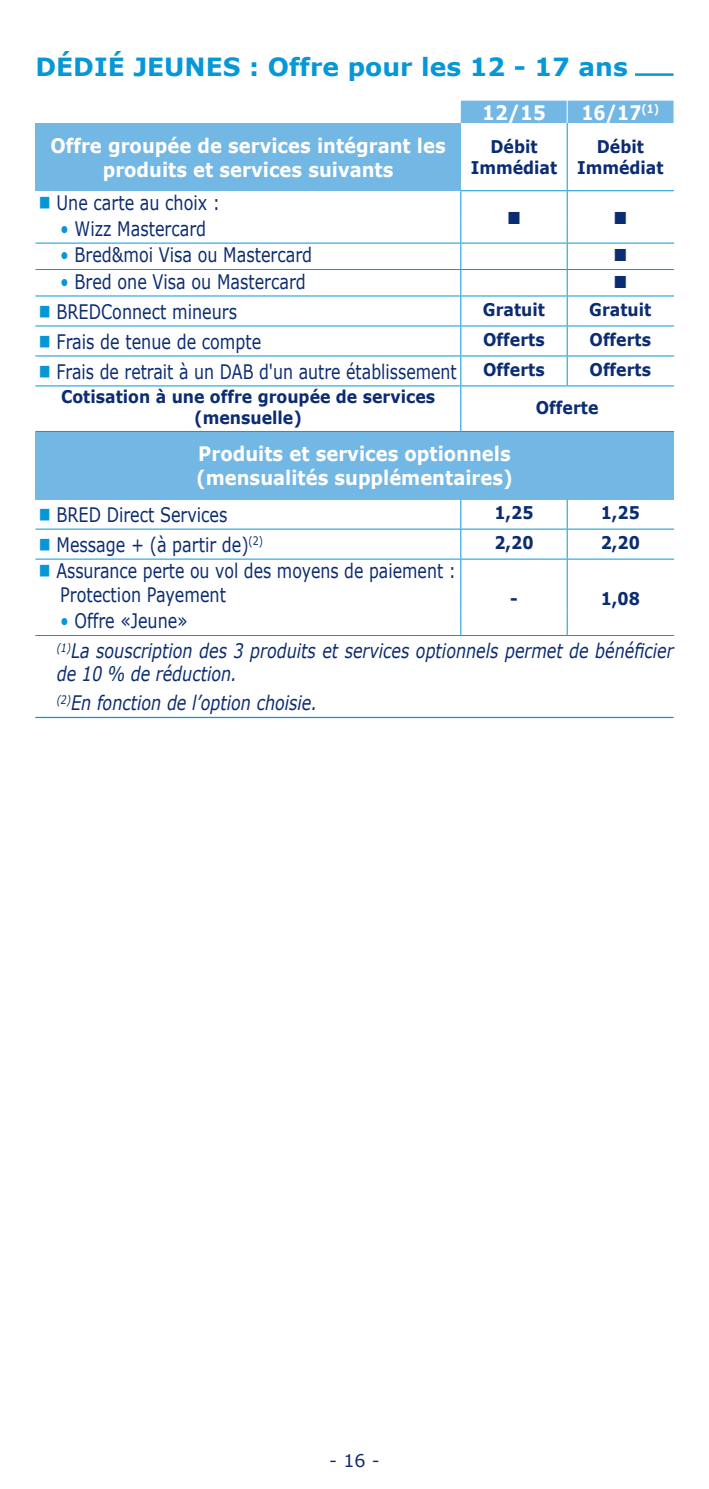
<style>
.page{position:relative;width:709px;height:1489px;background:#fff}
.page>*{position:absolute;margin:0;border:0;box-sizing:border-box;transform-origin:0 0}
.t1{font:700 25px "Verdana";color:#0697d7}
.t2{font:20px "Verdana";color:#0c2c72;scale:.8 1}
.t3{font:700 20px/24px "Verdana";color:#fff;text-align:center;scale:.9 1}
.t4{font:italic 20px/22.5px "Verdana";color:#0c2c72;scale:.8 1}
.t5{font:20px/24px "Verdana";color:#0c2c72;scale:.79 1}
.t6{font:700 20px "Verdana";color:#fff;scale:.85 1}
.t7{font:700 17.5px/21px "Verdana";color:#0c2c72;text-align:center;scale:.9 1}
.t8{font:17.5px "Verdana";color:#0c2c72}
.t9{font:17.5px "Zapf Dingbats ITC";color:#0c2c72;scale:.9 1}
.s1{color:#0697d7}
</style>
<div class="page">
<hr style="left:35px;top:73px;width:638px;height:3px;background:#0697d7">
<div style="left:32px;top:73px;width:603px;height:5px;background:#fff"></div>
<div style="left:461px;top:101px;width:212px;height:22px;background:#73b7e5"></div>
<div style="left:35px;top:123px;width:426px;height:68px;background:#73b7e5"></div>
<hr style="left:566px;top:123px;width:1px;height:67px;background:#0697d7">
<hr style="left:461px;top:190px;width:106px;height:1px;background:#0697d7">
<hr style="left:567px;top:190px;width:107px;height:1px;background:#0697d7">
<hr style="left:35px;top:242px;width:426px;height:1px;background:#0697d7">
<hr style="left:461px;top:242px;width:106px;height:1px;background:#0697d7">
<hr style="left:567px;top:242px;width:107px;height:1px;background:#0697d7">
<hr style="left:35px;top:269px;width:426px;height:1px;background:#0697d7">
<hr style="left:461px;top:269px;width:106px;height:1px;background:#0697d7">
<hr style="left:567px;top:269px;width:107px;height:1px;background:#0697d7">
<hr style="left:35px;top:295px;width:426px;height:1px;background:#0697d7">
<hr style="left:461px;top:295px;width:106px;height:1px;background:#0697d7">
<hr style="left:567px;top:295px;width:107px;height:1px;background:#0697d7">
<hr style="left:35px;top:325px;width:426px;height:1px;background:#0697d7">
<hr style="left:461px;top:325px;width:106px;height:1px;background:#0697d7">
<hr style="left:567px;top:325px;width:107px;height:1px;background:#0697d7">
<hr style="left:35px;top:355px;width:426px;height:1px;background:#0697d7">
<hr style="left:461px;top:355px;width:106px;height:1px;background:#0697d7">
<hr style="left:567px;top:355px;width:107px;height:1px;background:#0697d7">
<svg style="left:566px;top:191px;width:1px;height:194px"></svg>
<svg style="left:460px;top:191px;width:1px;height:194px"></svg>
<hr style="left:35px;top:385px;width:426px;height:1px;background:#0697d7">
<hr style="left:461px;top:385px;width:106px;height:1px;background:#0697d7">
<hr style="left:567px;top:385px;width:107px;height:1px;background:#0697d7">
<hr style="left:460px;top:386px;width:1px;height:45px;background:#0697d7">
<hr style="left:35px;top:431px;width:426px;height:1px;background:#0697d7">
<hr style="left:461px;top:431px;width:213px;height:1px;background:#0697d7">
<div style="left:35px;top:432px;width:638px;height:67px;background:#73b7e5"></div>
<hr style="left:35px;top:528px;width:426px;height:1px;background:#0697d7">
<hr style="left:461px;top:528px;width:106px;height:1px;background:#0697d7">
<hr style="left:567px;top:528px;width:107px;height:1px;background:#0697d7">
<svg style="left:566px;top:499px;width:1px;height:59px"></svg>
<svg style="left:460px;top:499px;width:1px;height:59px"></svg>
<hr style="left:35px;top:558px;width:426px;height:1px;background:#0697d7">
<hr style="left:461px;top:558px;width:106px;height:1px;background:#0697d7">
<hr style="left:567px;top:558px;width:107px;height:1px;background:#0697d7">
<hr style="left:566px;top:559px;width:1px;height:50px;background:#0697d7">
<hr style="left:460px;top:559px;width:1px;height:50px;background:#0697d7">
<svg style="left:566px;top:609px;width:1px;height:26px"></svg>
<svg style="left:460px;top:609px;width:1px;height:26px"></svg>
<hr style="left:35px;top:635px;width:426px;height:1px;background:#0697d7">
<hr style="left:461px;top:635px;width:106px;height:1px;background:#0697d7">
<hr style="left:567px;top:635px;width:107px;height:1px;background:#0697d7">
<hr style="left:35px;top:716px;width:638px;height:2px;background:#0697d7">
<p class="t1" style="left:35px;top:50px;width:594px">DÉDIÉ JEUNES : Offre pour les 12 - 17 ans</p>
<p class="t3" style="left:482px;top:100px;width:72px">12/15</p>
<p class="t6" style="left:581px;top:99px;width:93px">16/17<sup>(1)</sup></p>
<p class="t3" style="left:51px;top:133px;width:440px">Offre groupée de services intégrant les produits et services suivants</p>
<p class="t7" style="left:471px;top:136px;width:98px">Débit<br>Immédiat</p>
<p class="t7" style="left:577px;top:136px;width:98px">Débit<br>Immédiat</p>
<p class="t2" style="left:57px;top:190px;width:206px">Une carte au choix :</p>
<p class="t2" style="left:60px;top:216px;width:184px"><span class="s1">•</span> Wizz Mastercard</p>
<p class="t9" style="left:508px;top:209px;width:15px">■</p>
<p class="t9" style="left:614px;top:209px;width:15px">■</p>
<p class="t2" style="left:60px;top:242px;width:316px"><span class="s1">•</span> Bred&amp;moi Visa ou Mastercard</p>
<p class="t9" style="left:614px;top:247px;width:15px">■</p>
<p class="t2" style="left:60px;top:269px;width:308px"><span class="s1">•</span> Bred one Visa ou Mastercard</p>
<p class="t9" style="left:614px;top:273px;width:15px">■</p>
<p class="t2" style="left:57px;top:299px;width:227px">BREDConnect mineurs</p>
<p class="t7" style="left:483px;top:299px;width:70px">Gratuit</p>
<p class="t7" style="left:589px;top:299px;width:70px">Gratuit</p>
<p class="t2" style="left:57px;top:329px;width:257px">Frais de tenue de compte</p>
<p class="t7" style="left:483px;top:329px;width:70px">Offerts</p>
<p class="t7" style="left:589px;top:329px;width:70px">Offerts</p>
<p class="t5" style="left:57px;top:360px;width:508px">Frais de retrait à un DAB d'un autre établissement</p>
<p class="t7" style="left:483px;top:359px;width:70px">Offerts</p>
<p class="t7" style="left:589px;top:359px;width:70px">Offerts</p>
<p class="t7" style="left:61px;top:386px;width:417px">Cotisation à une offre groupée de services (mensuelle)</p>
<p class="t7" style="left:536px;top:397px;width:71px">Offerte</p>
<p class="t3" style="left:196px;top:442px;width:353px;text-align:left">Produits et services optionnels (mensualités supplémentaires)</p>
<p class="t2" style="left:57px;top:502px;width:215px">BRED Direct Services</p>
<p class="t7" style="left:494px;top:502px;width:45px">1,25</p>
<p class="t7" style="left:600px;top:502px;width:45px">1,25</p>
<p class="t2" style="left:57px;top:532px;width:259px">Message + (à partir de)<sup>(2)</sup></p>
<p class="t7" style="left:494px;top:532px;width:45px">2,20</p>
<p class="t7" style="left:600px;top:532px;width:45px">2,20</p>
<p class="t5" style="left:56px;top:559px;width:507px">Assurance perte ou vol des moyens de paiement :<br>Protection Payement</p>
<p class="t2" style="left:60px;top:608px;width:161px"><span class="s1">•</span> Offre «Jeune»</p>
<p class="t7" style="left:510px;top:588px;width:10px">-</p>
<p class="t7" style="left:600px;top:588px;width:45px">1,08</p>
<p class="t4" style="left:57px;top:640px;width:772px"><sup>(1)</sup>La souscription des 3 produits et services optionnels permet de bénéficier de 10 % de réduction.</p>
<p class="t4" style="left:57px;top:692px;width:327px"><sup>(2)</sup>En fonction de l’option choisie.</p>
<p class="t8" style="left:329px;top:1449px;width:52px">- 16 -</p>
</div>
